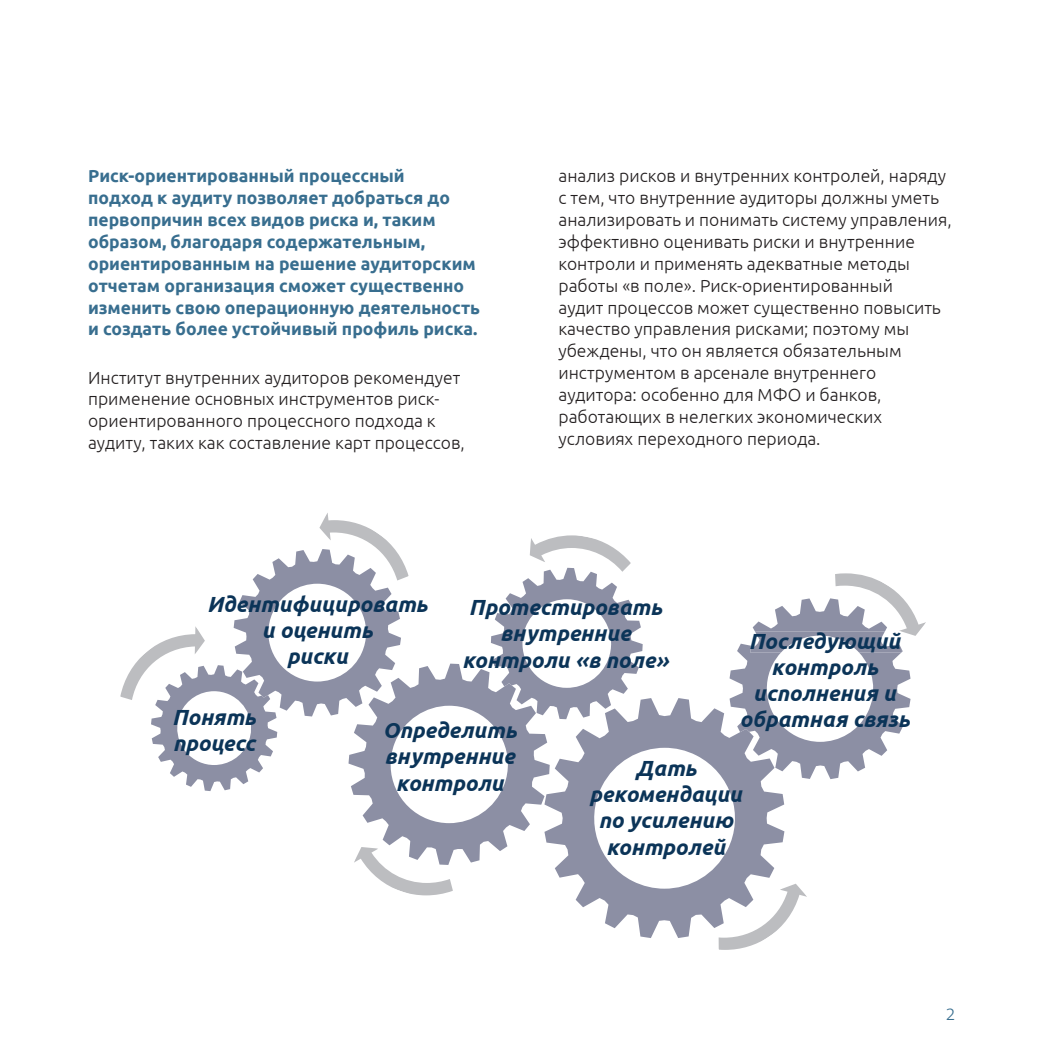
<style>
.page{position:relative;width:1042px;height:1042px;background:#fff}
.page>*{position:absolute;margin:0;border:0;box-sizing:border-box;transform-origin:0 0}
.t1{font:italic 700 21.88px/26.2px "Ubuntu";color:#0b3458;text-align:center}
.t2{font:300 17.5px/21.9px "Ubuntu";color:#231f20}
.t3{font:700 17.5px/21.9px "Ubuntu";color:#386e8f}
.t4{font:300 17.5px "The Sans B3";color:#386e8f}
</style>
<div class="page">
<svg style="left:575px;top:698px;width:209px;height:240px"></svg>
<svg style="left:729px;top:573px;width:197px;height:206px"></svg>
<svg style="left:718px;top:883px;width:89px;height:67px"></svg>
<svg style="left:120px;top:513px;width:523px;height:382px"></svg>
<p class="t3" style="left:88px;top:165px;width:393px">Риск-ориентированный процессный<br>подход к аудиту позволяет добраться до первопричин всех видов риска и, таким образом, благодаря содержательным, ориентированным на решение аудиторским отчетам организация сможет существенно изменить свою операционную деятельность и создать более устойчивый профиль риска.</p>
<p class="t2" style="left:88px;top:366px;width:378px">Институт внутренних аудиторов рекомендует применение основных инструментов риск&shy;ориентированного процессного подхода к аудиту, таких как составление карт процессов,</p>
<p class="t2" style="left:558px;top:165px;width:395px">анализ рисков и внутренних контролей, наряду с тем, что внутренние аудиторы должны уметь анализировать и понимать систему управления, эффективно оценивать риски и внутренние контроли и применять адекватные методы работы «в поле». Риск-ориентированный<br>аудит процессов может существенно повысить качество управления рисками; поэтому мы убеждены, что он является обязательным инструментом в арсенале внутреннего аудитора: особенно для МФО и банков, работающих в нелегких экономических условиях переходного периода.</p>
<p class="t1" style="left:207px;top:591px;width:222px">Идентифицировать и оценить<br>риски</p>
<p class="t1" style="left:462px;top:594px;width:208px">Протестировать внутренние контроли «в поле»</p>
<p class="t1" style="left:739px;top:627px;width:172px">Последующий контроль исполнения и обратная связь</p>
<p class="t1" style="left:589px;top:754px;width:154px">Дать рекомендации по усилению контролей</p>
<p class="t1" style="left:172px;top:703px;width:85px;text-align:left">Понять процесс</p>
<p class="t1" style="left:383px;top:717px;width:135px">Определить внутренние контроли</p>
<p class="t4" style="left:946px;top:1005px;width:11px">2</p>
</div>
